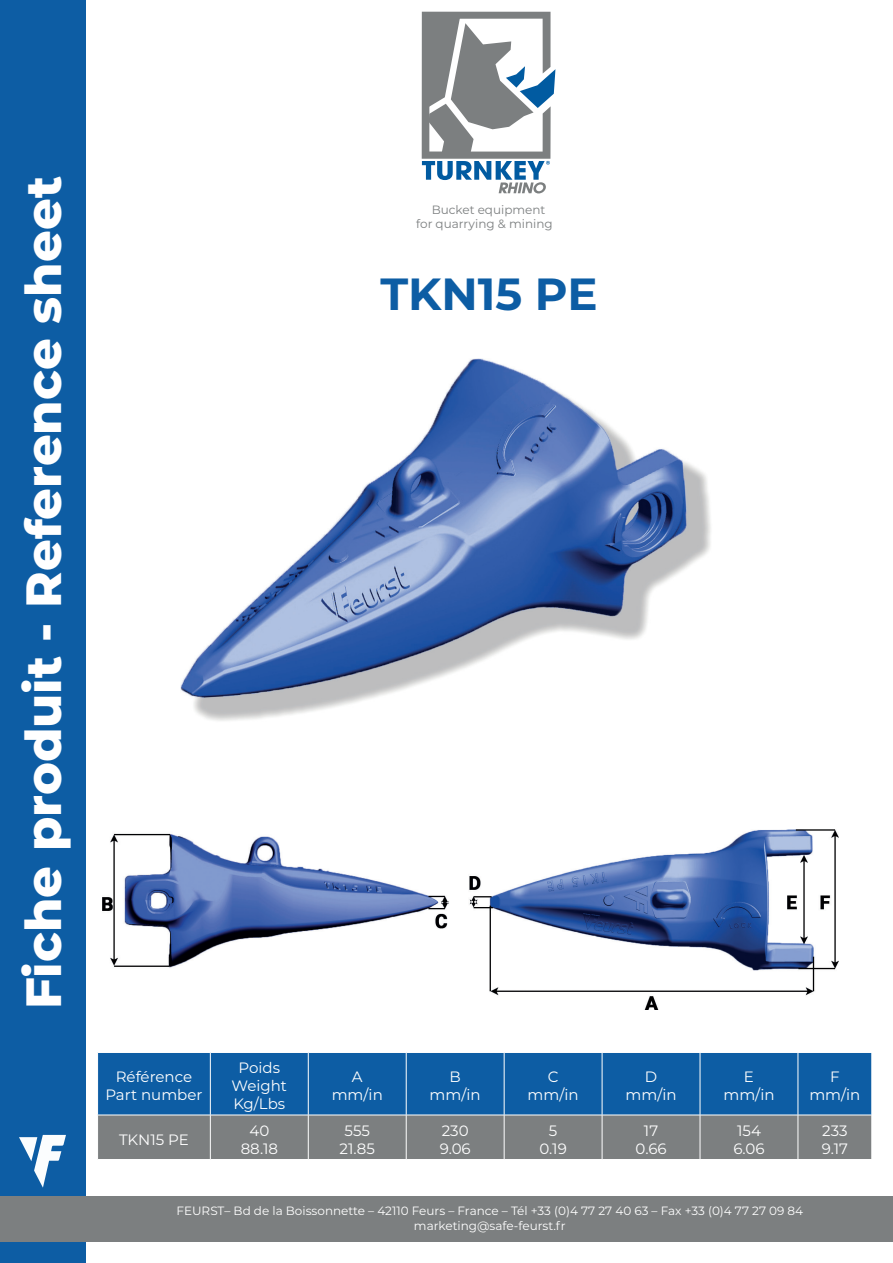
<style>
.page{position:relative;width:893px;height:1263px;background:#fff}
.page>*{position:absolute;margin:0;border:0;box-sizing:border-box;transform-origin:0 0}
.t1{font:800 49.5px "Montserrat";color:#fff}
.t2{font:700 45px "Montserrat";color:#0d5da4}
.t3{font:15px/18px "Montserrat";color:#fff;text-align:center}
.t4{font:12px/14.4px "Montserrat";color:#fff;text-align:center}
.t5{font:12px/14.4px "Montserrat";color:#7c7f80;text-align:center}
.s1{color:#fff}
</style>
<div class="page">
<div style="left:0;top:0;width:85px;height:1263px;background:#0d5da4"></div>
<div style="left:0;top:1196px;width:893px;height:46px;background:#7c7f80"></div>
<svg style="left:422px;top:12px;width:133px;height:181px"></svg>
<svg style="left:19px;top:1135px;width:47px;height:52px"></svg>
<div style="left:98px;top:1053px;width:773px;height:62px;background:#0d5da4"></div>
<div style="left:98px;top:1116px;width:773px;height:43px;background:#7c7f80"></div>
<hr style="left:210px;top:1053px;width:1px;height:62px;background:#fff">
<hr style="left:308px;top:1053px;width:1px;height:62px;background:#fff">
<hr style="left:406px;top:1053px;width:1px;height:62px;background:#fff">
<hr style="left:504px;top:1053px;width:1px;height:62px;background:#fff">
<hr style="left:602px;top:1053px;width:1px;height:62px;background:#fff">
<hr style="left:700px;top:1053px;width:1px;height:62px;background:#fff">
<hr style="left:798px;top:1053px;width:1px;height:62px;background:#fff">
<hr style="left:210px;top:1115px;width:1px;height:44px;background:#fff">
<hr style="left:308px;top:1115px;width:1px;height:44px;background:#fff">
<hr style="left:406px;top:1115px;width:1px;height:44px;background:#fff">
<hr style="left:504px;top:1115px;width:1px;height:44px;background:#fff">
<hr style="left:602px;top:1115px;width:1px;height:44px;background:#fff">
<hr style="left:700px;top:1115px;width:1px;height:44px;background:#fff">
<hr style="left:798px;top:1115px;width:1px;height:44px;background:#fff">
<img style="left:181px;top:358px;width:530px;height:363px">
<img style="left:102px;top:830px;width:737px;height:180px">
<h1 class="t1" style="left:7px;top:1009px;width:834px;rotate:-90deg">Fiche produit - Reference sheet</h1>
<p class="t5" style="left:416px;top:202px;width:146px">Bucket equipment<br>for quarrying &amp; mining<span class="s1">g</span></p>
<h2 class="t2" style="left:380px;top:262px;width:219px">TKN15 PE</h2>
<p class="t3" style="left:105px;top:1067px;width:99px">Référence<br>Part number</p>
<p class="t3" style="left:232px;top:1058px;width:57px">Poids<br>Weight<br>Kg/Lbs</p>
<p class="t3" style="left:332px;top:1067px;width:53px">A mm/in</p>
<p class="t3" style="left:430px;top:1067px;width:53px">B mm/in</p>
<p class="t3" style="left:528px;top:1067px;width:53px">C mm/in</p>
<p class="t3" style="left:625px;top:1067px;width:53px">D mm/in</p>
<p class="t3" style="left:723px;top:1067px;width:53px">E mm/in</p>
<p class="t3" style="left:809px;top:1067px;width:53px">F mm/in</p>
<p class="t3" style="left:119px;top:1130px;width:71px">TKN15 PE</p>
<p class="t3" style="left:241px;top:1121px;width:39px">40<br>88.18</p>
<p class="t3" style="left:340px;top:1121px;width:37px">555<br>21.85</p>
<p class="t3" style="left:440px;top:1121px;width:33px;text-align:left">230<br>9.06</p>
<p class="t3" style="left:539px;top:1121px;width:29px">5<br>0.19</p>
<p class="t3" style="left:636px;top:1121px;width:33px">17<br>0.66</p>
<p class="t3" style="left:733px;top:1121px;width:33px;text-align:left">154<br>6.06</p>
<p class="t3" style="left:822px;top:1121px;width:28px;text-align:left">233<br>9.17</p>
<p class="t4" style="left:177px;top:1203px;width:628px">FEURST– Bd de la Boissonnette – 42110 Feurs – France – Tél +33 (0)4 77 27 40 63 – Fax +33 (0)4 77 27 09 84 marketing@safe-feurst.fr</p>
</div>
